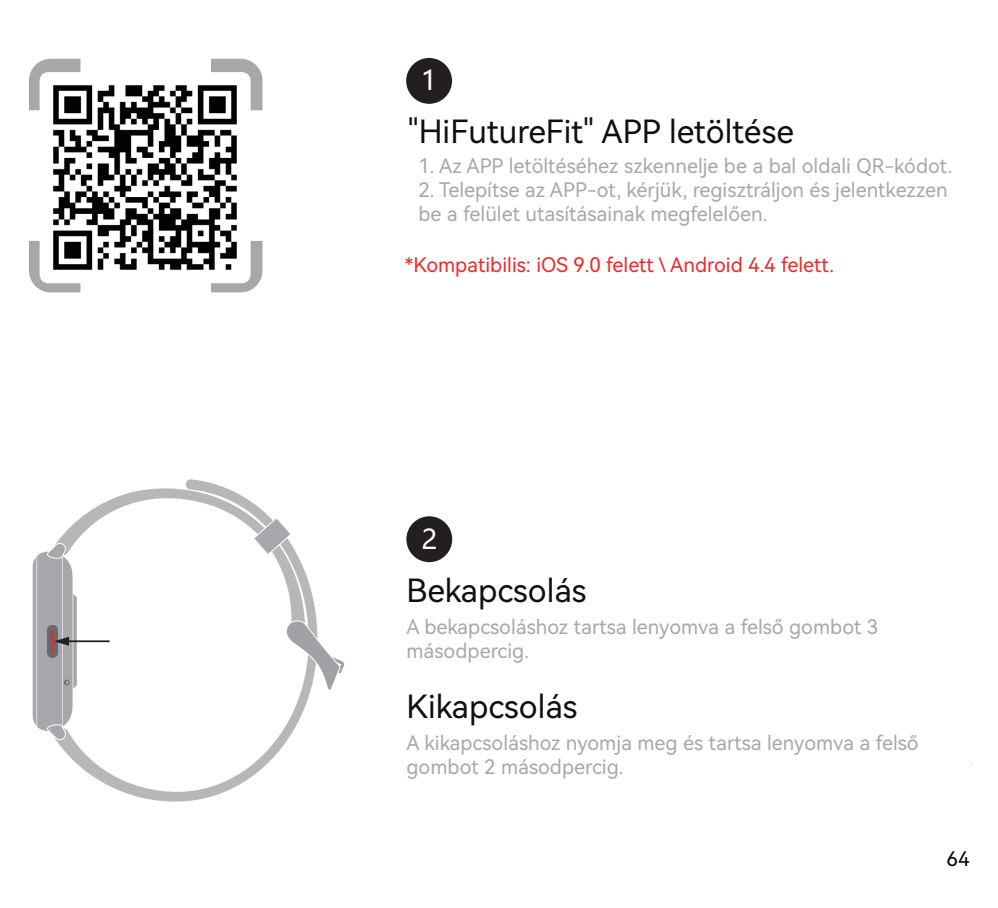
<style>
.page{position:relative;width:998px;height:908px;background:#fff}
.page>*{position:absolute;margin:0;border:0;box-sizing:border-box;transform-origin:0 0}
.t1{font:32px "Harmony OS Sans SC";color:#0f0f0f}
.t2{font:27.2px "Microsoft Ya Hei";color:#fff}
.t3{font:20px/24px "Harmony OS Sans SC";color:#a6a8ab}
.t4{font:20px "Harmony OS Sans SC";color:#ee2928}
.t5{font:20px "Harmony OS Sans SC";color:#030303}
</style>
<div class="page">
<div style="left:406px;top:516px;width:46px;height:46px;background:#231f20;border-radius:50%"></div>
<div style="left:406px;top:58px;width:46px;height:46px;background:#231f20;border-radius:50%"></div>
<svg style="left:29px;top:59px;width:51px;height:51px"></svg>
<svg style="left:29px;top:241px;width:51px;height:51px"></svg>
<svg style="left:211px;top:59px;width:51px;height:51px"></svg>
<svg style="left:211px;top:241px;width:51px;height:51px"></svg>
<div style="left:40px;top:72px;width:211px;height:211px;background:#fff;border-radius:9px"></div>
<img style="left:53px;top:85px;width:184px;height:185px">
<svg style="left:57px;top:479px;width:260px;height:323px"></svg>
<svg style="left:253px;top:517px;width:38px;height:37px"></svg>
<svg style="left:286px;top:620px;width:59px;height:73px"></svg>
<svg style="left:33px;top:541px;width:77px;height:200px"></svg>
<h2 class="t2" style="left:421px;top:62px;width:17px">1</h2>
<h1 class="t1" style="left:408px;top:109px;width:387px">"HiFutureFit" APP letöltése</h1>
<p class="t3" style="left:418px;top:153px;width:535px">1. Az APP letöltéséhez szkennelje be a bal oldali QR-kódot.</p>
<p class="t3" style="left:418px;top:177px;width:531px">2. Telepítse az APP-ot, kérjük, regisztráljon és jelentkezzen be a felület utasításainak megfelelően.</p>
<p class="t4" style="left:405px;top:250px;width:431px">*Kompatibilis: iOS 9.0 felett \ Android 4.4 felett.</p>
<h2 class="t2" style="left:421px;top:521px;width:17px">2</h2>
<h1 class="t1" style="left:406px;top:567px;width:181px">Bekapcsolás</h1>
<p class="t3" style="left:406px;top:613px;width:473px">A bekapcsoláshoz tartsa lenyomva a felső gombot 3 másodpercig.</p>
<h1 class="t1" style="left:406px;top:683px;width:172px">Kikapcsolás</h1>
<p class="t3" style="left:406px;top:729px;width:514px">A kikapcsoláshoz nyomja meg és tartsa lenyomva a felső gombot 2 másodpercig.</p>
<p class="t5" style="left:946px;top:844px;width:24px">64</p>
</div>
